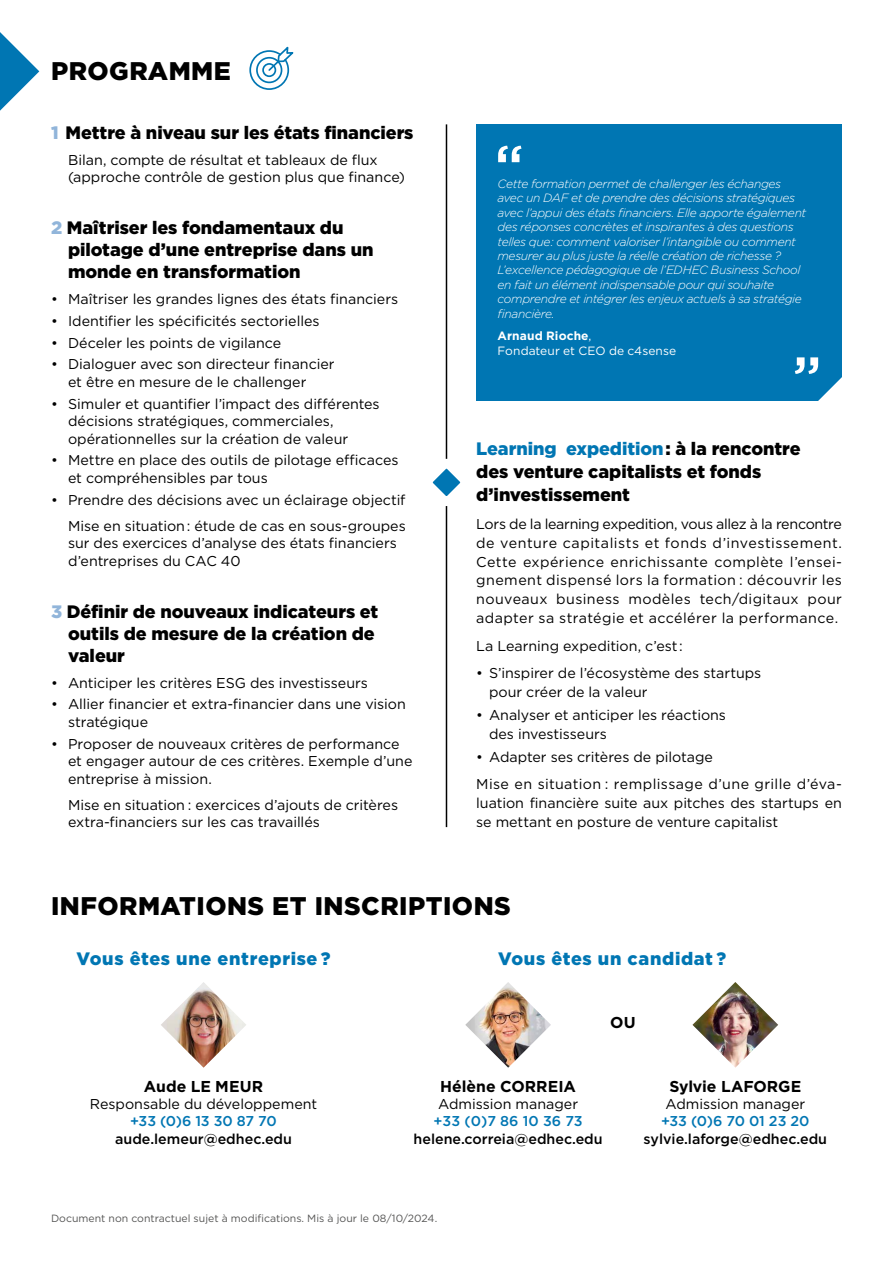
<style>
.page{position:relative;width:893px;height:1263px;background:#fff}
.page>*{position:absolute;margin:0;border:0;box-sizing:border-box;transform-origin:0 0}
.t1{font:500 58.5px "Gotham";color:#fff}
.Programme__H3{font:900 25.5px "Gotham";letter-spacing:.02em;color:#000}
.Detail_programme__H3{font:900 18px/23.4px "Gotham";letter-spacing:-.005em;color:#000}
.Détail_programme_2e_ligne{font:900 18px/22px "Gotham";color:#000}
.BODY_simple{font:900 18px "Gotham";letter-spacing:.035em;color:#0076b3}
.Nom_témoin{font:700 15.75px "Gotham";color:#000}
.Mise_en_situation__H5{font:14.25px/17.5px "Gotham";color:#000}
.Nom_témoin-2{font:500 14.25px/17.1px "Gotham";color:#000;text-align:center}
.Nom_témoin-3{font:14.25px "Gotham";color:#000}
.t2{font:italic 300 12px/14.4px "Gotham";letter-spacing:-.03em;color:#fff}
.t3{font:12px/14.4px "Gotham";letter-spacing:.005em;color:#fff}
.t4{font:10.5px "Gotham";color:#565655}
.s1{color:#91b5da}
.s2{font-weight:700}
.s3{color:#0076b3}
.s4{font-weight:400}
</style>
<div class="page">
<svg style="left:0;top:32px;width:39px;height:79px"></svg>
<svg style="left:249px;top:46px;width:45px;height:44px"></svg>
<div style="left:476px;top:124px;width:366px;height:277px;background:#0076b3"></div>
<svg style="left:818px;top:377px;width:24px;height:24px"></svg>
<hr style="left:446px;top:124px;width:1px;height:703px;background:#000">
<svg style="left:432px;top:449px;width:29px;height:67px"></svg>
<img style="left:161px;top:982px;width:85px;height:86px">
<img style="left:692px;top:982px;width:86px;height:86px">
<img style="left:465px;top:982px;width:86px;height:86px">
<p class="Programme__H3" style="left:51px;top:53px;width:181px">PROGRAMME</p>
<p class="Detail_programme__H3" style="left:51px;top:121px;width:364px"><span class="s1">1</span> Mettre à niveau sur les états financiers</p>
<h5 class="Mise_en_situation__H5" style="left:68px;top:151px;width:338px">Bilan, compte de résultat et tableaux de flux (approche contrôle de gestion plus que finance)</h5>
<p class="Detail_programme__H3" style="left:51px;top:216px;width:294px"><span class="s1">2</span> Maîtriser les fondamentaux du</p>
<p class="Détail_programme_2e_ligne" style="left:68px;top:238px;width:307px">pilotage d’une entreprise dans un monde en transformation</p>
<p class="Mise_en_situation__H5" style="left:51px;top:290px;width:349px">• Maîtriser les grandes lignes des états financiers</p>
<p class="Mise_en_situation__H5" style="left:51px;top:312px;width:270px">• Identifier les spécificités sectorielles</p>
<p class="Mise_en_situation__H5" style="left:51px;top:333px;width:232px">• Déceler les points de vigilance</p>
<p class="Mise_en_situation__H5" style="left:68px;top:355px;width:268px;text-indent:-17px">• Dialoguer avec son directeur financier et être en mesure de le challenger</p>
<p class="Mise_en_situation__H5" style="left:68px;top:394px;width:313px;text-indent:-17px">• Simuler et quantifier l’impact des différentes décisions stratégiques, commerciales, opérationnelles sur la création de valeur</p>
<p class="Mise_en_situation__H5" style="left:68px;top:451px;width:332px;text-indent:-17px">• Mettre en place des outils de pilotage efficaces et compréhensibles par tous</p>
<p class="Mise_en_situation__H5" style="left:51px;top:491px;width:356px">• Prendre des décisions avec un éclairage objectif</p>
<h5 class="Mise_en_situation__H5" style="left:68px;top:517px;width:339px">Mise en situation : étude de cas en sous-groupes sur des exercices d’analyse des états financiers d’entreprises du CAC 40</h5>
<p class="Detail_programme__H3" style="left:51px;top:599px;width:329px"><span class="s1">3</span> Définir de nouveaux indicateurs et</p>
<p class="Détail_programme_2e_ligne" style="left:68px;top:622px;width:308px">outils de mesure de la création de valeur</p>
<p class="Mise_en_situation__H5" style="left:51px;top:673px;width:318px">• Anticiper les critères ESG des investisseurs</p>
<p class="Mise_en_situation__H5" style="left:68px;top:695px;width:339px;text-indent:-17px">• Allier financier et extra-financier dans une vision stratégique</p>
<p class="Mise_en_situation__H5" style="left:68px;top:734px;width:346px;text-indent:-17px">• Proposer de nouveaux critères de performance et engager autour de ces critères. Exemple d’une entreprise à mission.</p>
<h5 class="Mise_en_situation__H5" style="left:68px;top:795px;width:332px">Mise en situation : exercices d’ajouts de critères extra-financiers sur les cas travaillés</h5>
<p class="t1" style="left:494px;top:128px;width:31px">“</p>
<p class="t2" style="left:497px;top:176px;width:310px">Cette formation permet de challenger les échanges avec un DAF et de prendre des décisions stratégiques avec l’appui des états financiers. Elle apporte également des réponses concrètes et inspirantes à des questions telles que : comment valoriser l’intangible ou comment mesurer au plus juste la réelle création de richesse ?<br>L’excellence pédagogique de l’EDHEC Business School en fait un élément indispensable pour qui souhaite comprendre et intégrer les enjeux actuels à sa stratégie financière.</p>
<p class="t3" style="left:497px;top:329px;width:180px"><span class="s2">Arnaud Rioche</span>,<br>Fondateur et CEO de c4sense</p>
<p class="t1" style="left:792px;top:339px;width:31px">”</p>
<p class="Detail_programme__H3" style="left:476px;top:436px;width:326px"><span class="s3">Learning expedition</span> : à la rencontre des venture capitalists et fonds d’investissement</p>
<p class="Mise_en_situation__H5" style="left:476px;top:514px;width:367px;line-height:18.9px;text-align:justify">Lors de la learning expedition, vous allez à la rencontre de venture capitalists et fonds d’investissement.<br>Cette expérience enrichissante complète l’ensei&shy;gnement dispensé lors la formation : découvrir les nouveaux business modèles tech/digitaux pour adapter sa stratégie et accélérer la performance.</p>
<p class="Mise_en_situation__H5" style="left:476px;top:636px;width:208px">La Learning expedition, c’est :</p>
<p class="Mise_en_situation__H5" style="left:489px;top:663px;width:274px;line-height:18.9px;text-indent:-13px">• S’inspirer de l’écosystème des startups pour créer de la valeur</p>
<p class="Mise_en_situation__H5" style="left:489px;top:705px;width:239px;line-height:18.9px;text-indent:-13px">• Analyser et anticiper les réactions des investisseurs</p>
<p class="Mise_en_situation__H5" style="left:476px;top:748px;width:238px">• Adapter ses critères de pilotage</p>
<p class="Mise_en_situation__H5" style="left:476px;top:774px;width:367px;line-height:18.9px;text-align:justify">Mise en situation : remplissage d’une grille d’éva&shy;luation financière suite aux pitches des startups en se mettant en posture de venture capitalist</p>
<p class="Programme__H3" style="left:51px;top:888px;width:461px">INFORMATIONS ET INSCRIPTIONS</p>
<p class="BODY_simple" style="left:76px;top:946px;width:256px">Vous êtes une entreprise ?</p>
<p class="BODY_simple" style="left:498px;top:946px;width:230px">Vous êtes un candidat ?</p>
<p class="Nom_témoin" style="left:144px;top:1076px;width:121px">Aude LE MEUR</p>
<p class="Nom_témoin-3" style="left:90px;top:1095px;width:229px">Responsable du développement</p>
<p class="Nom_témoin-2" style="left:115px;top:1112px;width:178px"><span class="s3">+33 (0)6 13 30 87 70 </span>aude.lemeur@edhec.edu</p>
<p class="Nom_témoin" style="left:610px;top:1012px;width:27px">OU</p>
<p class="Nom_témoin" style="left:440px;top:1076px;width:137px">Hélène CORREIA</p>
<p class="Nom_témoin-2" style="left:414px;top:1095px;width:191px"><span class="s4">Admission manager<br></span><span class="s3">+33 (0)7 86 10 36 73 </span>helene.correia@edhec.edu</p>
<p class="Nom_témoin" style="left:669px;top:1076px;width:133px">Sylvie LAFORGE</p>
<p class="Nom_témoin-2" style="left:644px;top:1095px;width:185px"><span class="s4">Admission manager<br></span><span class="s3">+33 (0)6 70 01 23 20 </span>sylvie.laforge@edhec.edu</p>
<p class="t4" style="left:51px;top:1211px;width:388px">Document non contractuel sujet à modifications. Mis à jour le 08/10/2024.</p>
</div>
